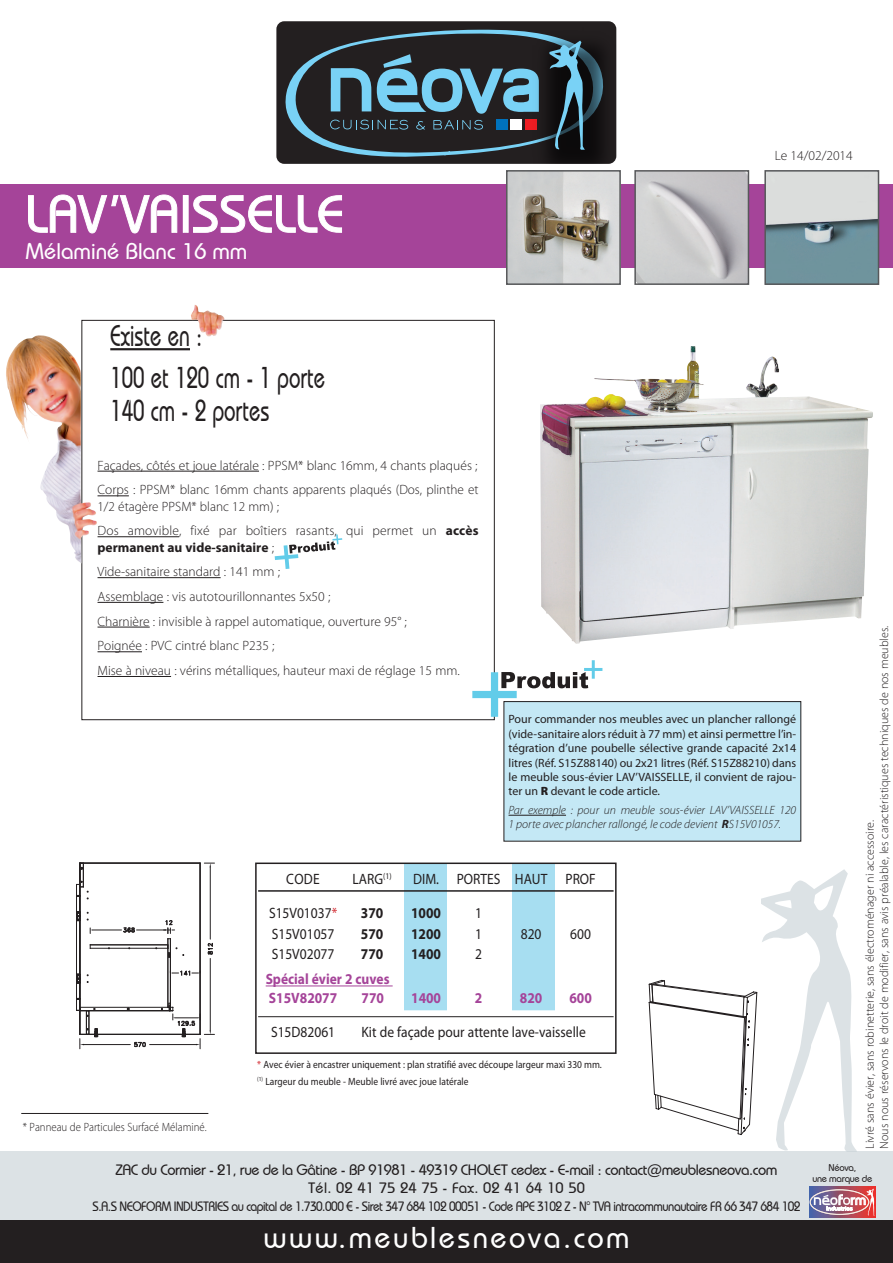
<style>
.page{position:relative;width:893px;height:1263px;background:#fff}
.page>*{position:absolute;margin:0;border:0;box-sizing:border-box;transform-origin:0 0}
.t1{font:500 52.5px "Bauhaus IT Cby BT";color:#fff}
.Normal_e{font:500 30px "Bauhaus IT Cby BT";color:#231f20;scale:.7 1}
.t2{font:500 30px "Bauhaus IT Cby BT";letter-spacing:.08em;color:#fff}
.t3{font:500 22.5px "Bauhaus IT Cby BT";color:#fff}
.t4{font:15px "Myriad Pro";color:#231f20;scale:.9 1}
.t5{font:500 15px "Bauhaus IT Cby BT";letter-spacing:-.03em;color:#231f20}
.t6{font:700 15px "Myriad Pro";color:#a54499;scale:.9 1}
.t7{font:500 15px "Bauhaus IT Cby BT";letter-spacing:.02em;color:#231f20}
.t8{font:700 15px "Myriad Pro";color:#231f20;scale:.9 1}
.t9{font:500 14.4px "Bauhaus IT Cby BT";color:#fff}
.Normal_e-2{font:300 13.5px/16.2px "Myriad Pro";color:#231f20}
.t10{font:500 13.5px "Bauhaus IT Cby BT";letter-spacing:-.04em;color:#231f20;scale:.9 1}
.t11{font:12px/14.4px "Myriad Pro";color:#231f20;text-align:justify}
.Normal_e-3{font:300 12px "Myriad Pro";color:#231f20}
.t12{font:italic 300 12px/14.4px "Myriad Pro";color:#231f20}
.Normal_e-4{font:300 12px "Myriad Pro";color:#231f20;scale:.9 1}
.t13{font:10.5px "Myriad Pro";color:#231f20;scale:.9 1}
.t14{font:500 9.75px "Bauhaus IT Cby BT";letter-spacing:-.03em;color:#231f20}
.s1{font-weight:700}
.s2{font-weight:900}
.s3{color:#d1232a}
.s4{font-family:"Myriad Pro";font-weight:400;font-size:15px}
</style>
<div class="page">
<div style="left:513px;top:865px;width:42px;height:151px;background:#a7def1"></div>
<div style="left:405px;top:865px;width:42px;height:151px;background:#a7def1"></div>
<hr style="left:258px;top:890px;width:356px;height:2px;background:#231f20">
<hr style="left:266px;top:985px;width:127px;height:1px;background:#a54499">
<div style="left:258px;top:1010px;width:356px;height:6px;background:#fff"></div>
<hr style="left:258px;top:1016px;width:356px;height:1px;background:#231f20">
<div style="left:255px;top:862px;width:362px;height:192px;border:2px solid #231f20"></div>
<svg style="left:76px;top:862px;width:139px;height:188px"></svg>
<img style="left:540px;top:346px;width:333px;height:298px">
<div style="left:0;top:1151px;width:893px;height:70px;background:#dce2e5"></div>
<div style="left:0;top:1220px;width:893px;height:42px;background:#231f20"></div>
<img style="left:809px;top:1187px;width:67px;height:30px">
<img style="left:809px;top:1189px;width:61px;height:27px">
<div style="left:810px;top:1190px;width:59px;height:25px;border:1px solid #e0cdc2;border-radius:50%"></div>
<div style="left:810px;top:1189px;width:59px;height:25px;border:1px solid #fcf1ea;border-radius:50%"></div>
<svg style="left:814px;top:1188px;width:60px;height:27px"></svg>
<div style="left:276px;top:21px;width:340px;height:143px;background:#231f20;border-radius:8px"></div>
<img style="left:528px;top:28px;width:89px;height:136px">
<svg style="left:285px;top:30px;width:322px;height:129px"></svg>
<div style="left:1px;top:184px;width:892px;height:84px;background:#a54499"></div>
<img style="left:509px;top:173px;width:109px;height:109px">
<div style="left:506px;top:170px;width:115px;height:115px;border:2px solid #57585a"></div>
<img style="left:637px;top:173px;width:109px;height:109px">
<div style="left:634px;top:170px;width:115px;height:115px;border:2px solid #57585a"></div>
<img style="left:767px;top:173px;width:109px;height:109px">
<div style="left:764px;top:170px;width:115px;height:115px;border:2px solid #57585a"></div>
<svg style="left:28px;top:194px;width:150px;height:40px"></svg>
<div style="left:183px;top:195px;width:6px;height:38px;border:1px solid #fff"></div>
<svg style="left:193px;top:195px;width:149px;height:38px"></svg>
<hr style="left:98px;top:471px;width:161px;height:1px;background:#231f20">
<hr style="left:98px;top:577px;width:123px;height:1px;background:#231f20">
<hr style="left:98px;top:602px;width:65px;height:1px;background:#231f20">
<hr style="left:98px;top:627px;width:52px;height:1px;background:#231f20">
<hr style="left:98px;top:651px;width:44px;height:1px;background:#231f20">
<hr style="left:98px;top:676px;width:73px;height:1px;background:#231f20">
<img style="left:6px;top:305px;width:219px;height:258px">
<svg style="left:648px;top:869px;width:209px;height:282px"></svg>
<svg style="left:472px;top:660px;width:130px;height:57px"></svg>
<div style="left:504px;top:702px;width:297px;height:139px;background:#c4e8f5"></div>
<hr style="left:508px;top:815px;width:58px;height:1px;background:#231f20">
<div style="left:503px;top:701px;width:298px;height:140px;border:1px solid #231f20"></div>
<hr style="left:21px;top:1113px;width:187px;height:1px;background:#231f20">
<svg style="left:275px;top:534px;width:67px;height:35px"></svg>
<p class="t1" style="left:26px;top:182px;width:320px">LAV’VAISSELLE</p>
<p class="t3" style="left:26px;top:238px;width:223px">Mélaminé Blanc 16 mm</p>
<p class="Normal_e-2" style="left:775px;top:148px;width:80px">Le 14/02/2014</p>
<p class="Normal_e" style="left:110px;top:317px;width:133px">Existe en :</p>
<p class="Normal_e" style="left:110px;top:359px;width:309px">100 et 120 cm - 1 porte</p>
<p class="Normal_e" style="left:110px;top:392px;width:229px">140 cm - 2 portes</p>
<p class="Normal_e-2" style="left:98px;top:457px;width:382px">Façades, côtés et joue latérale : PPSM* blanc 16mm, 4 chants plaqués ;</p>
<p class="Normal_e-2" style="left:98px;top:482px;width:383px">Corps : PPSM* blanc 16mm chants apparents plaqués (Dos, plinthe et<br>1/2 étagère PPSM* blanc 12 mm) ;</p>
<p class="Normal_e-2" style="left:98px;top:523px;width:383px">Dos amovible, fixé par boîtiers rasants, qui permet un <span class="s1">accès permanent au vide-sanitaire</span> ;</p>
<p class="Normal_e-2" style="left:98px;top:564px;width:184px">Vide-sanitaire standard : 141 mm ;</p>
<p class="Normal_e-2" style="left:98px;top:588px;width:234px">Assemblage : vis autotourillonnantes 5x50 ;</p>
<p class="Normal_e-2" style="left:98px;top:613px;width:311px">Charnière : invisible à rappel automatique, ouverture 95° ;</p>
<p class="Normal_e-2" style="left:98px;top:638px;width:179px">Poignée : PVC cintré blanc P235 ;</p>
<p class="Normal_e-2" style="left:98px;top:662px;width:364px">Mise à niveau : vérins métalliques, hauteur maxi de réglage 15 mm.</p>
<p class="t11" style="left:508px;top:712px;width:289px">Pour commander nos meubles avec un plancher rallongé (vide-sanitaire alors réduit à 77 mm) et ainsi permettre l’in&shy;tégration d’une poubelle sélective grande capacité 2x14 litres (Réf. S15Z88140) ou 2x21 litres (Réf. S15Z88210) dans le meuble sous-évier LAV’VAISSELLE, il convient de rajou&shy;ter un <span class="s2">R</span> devant le code article.</p>
<p class="t12" style="left:508px;top:803px;width:289px">Par exemple : pour un meuble sous-évier LAV’VAISSELLE 120<br>1 porte avec plancher rallongé, le code devient <span class="s1">R</span>S15V01057.</p>
<p class="t4" style="left:286px;top:870px;width:39px">CODE</p>
<p class="t4" style="left:353px;top:870px;width:45px">LARG<sup>(1)</sup></p>
<p class="t4" style="left:413px;top:870px;width:204px">DIM. PORTES HAUT PROF</p>
<p class="t4" style="left:269px;top:904px;width:77px">S15V01037<span class="s3">*</span></p>
<p class="t8" style="left:361px;top:903px;width:26px">370</p>
<p class="t8" style="left:411px;top:903px;width:35px">1000</p>
<p class="t4" style="left:475px;top:904px;width:9px">1</p>
<p class="t4" style="left:272px;top:924px;width:71px">S15V01057</p>
<p class="t8" style="left:361px;top:924px;width:26px">570</p>
<p class="t8" style="left:411px;top:924px;width:35px">1200</p>
<p class="t4" style="left:475px;top:924px;width:9px">1</p>
<p class="t4" style="left:521px;top:924px;width:25px">820</p>
<p class="t4" style="left:570px;top:924px;width:25px">600</p>
<p class="t4" style="left:272px;top:945px;width:71px">S15V02077</p>
<p class="t8" style="left:361px;top:944px;width:26px">770</p>
<p class="t8" style="left:411px;top:944px;width:35px">1400</p>
<p class="t4" style="left:475px;top:945px;width:9px">2</p>
<p class="t6" style="left:266px;top:969px;width:139px">Spécial évier 2 cuves</p>
<p class="t6" style="left:269px;top:988px;width:77px">S15V82077</p>
<p class="t6" style="left:362px;top:988px;width:26px">770</p>
<p class="t6" style="left:411px;top:988px;width:35px">1400</p>
<p class="t6" style="left:475px;top:988px;width:10px">2</p>
<p class="t6" style="left:520px;top:988px;width:26px">820</p>
<p class="t6" style="left:569px;top:988px;width:26px">600</p>
<p class="t4" style="left:271px;top:1023px;width:73px">S15D82061</p>
<p class="t4" style="left:362px;top:1023px;width:251px">Kit de façade pour attente lave-vaisselle</p>
<p class="Normal_e-4" style="left:23px;top:1119px;width:206px">* Panneau de Particules Surfacé Mélaminé.</p>
<p class="t13" style="left:257px;top:1058px;width:384px"><span class="s3">*</span> Avec évier à encastrer uniquement : plan stratifié avec découpe largeur maxi 330 mm.</p>
<p class="t13" style="left:257px;top:1075px;width:236px"><sup>(1)</sup> Largeur du meuble - Meuble livré avec joue latérale</p>
<p class="Normal_e-3" style="left:877px;top:1148px;width:524px;rotate:-90deg">Nous nous réservons le droit de modifier, sans avis préalable, les caractéristiques techniques de nos meubles.</p>
<p class="Normal_e-3" style="left:862px;top:1148px;width:330px;rotate:-90deg">Livré sans évier, sans robinetterie, sans électroménager ni accessoire.</p>
<p class="t5" style="left:116px;top:1160px;width:663px">ZAC du Cormier - 21, rue de la Gâtine - BP 91981 - 49319 CHOLET cedex - E-mail : contact@meublesneova.com</p>
<p class="t7" style="left:308px;top:1178px;width:278px">Tél. 02 41 75 24 75 - Fax. 02 41 64 10 50</p>
<p class="t10" style="left:92px;top:1198px;width:788px">S.A.S NEOFORM INDUSTRIES au capital de 1.730.000 <span class="s4">€</span> - Siret 347 684 102 00051 - Code APE 3102 Z - N° TVA intracommunautaire FR 66 347 684 102</p>
<p class="t2" style="left:263px;top:1219px;width:368px">www.meublesneova.com</p>
<p class="t14" style="left:829px;top:1161px;width:29px">Néova,</p>
<p class="t14" style="left:812px;top:1173px;width:61px">une marque de</p>
<p class="t9" style="left:838px;top:1191px;width:30px">f rm</p>
</div>
